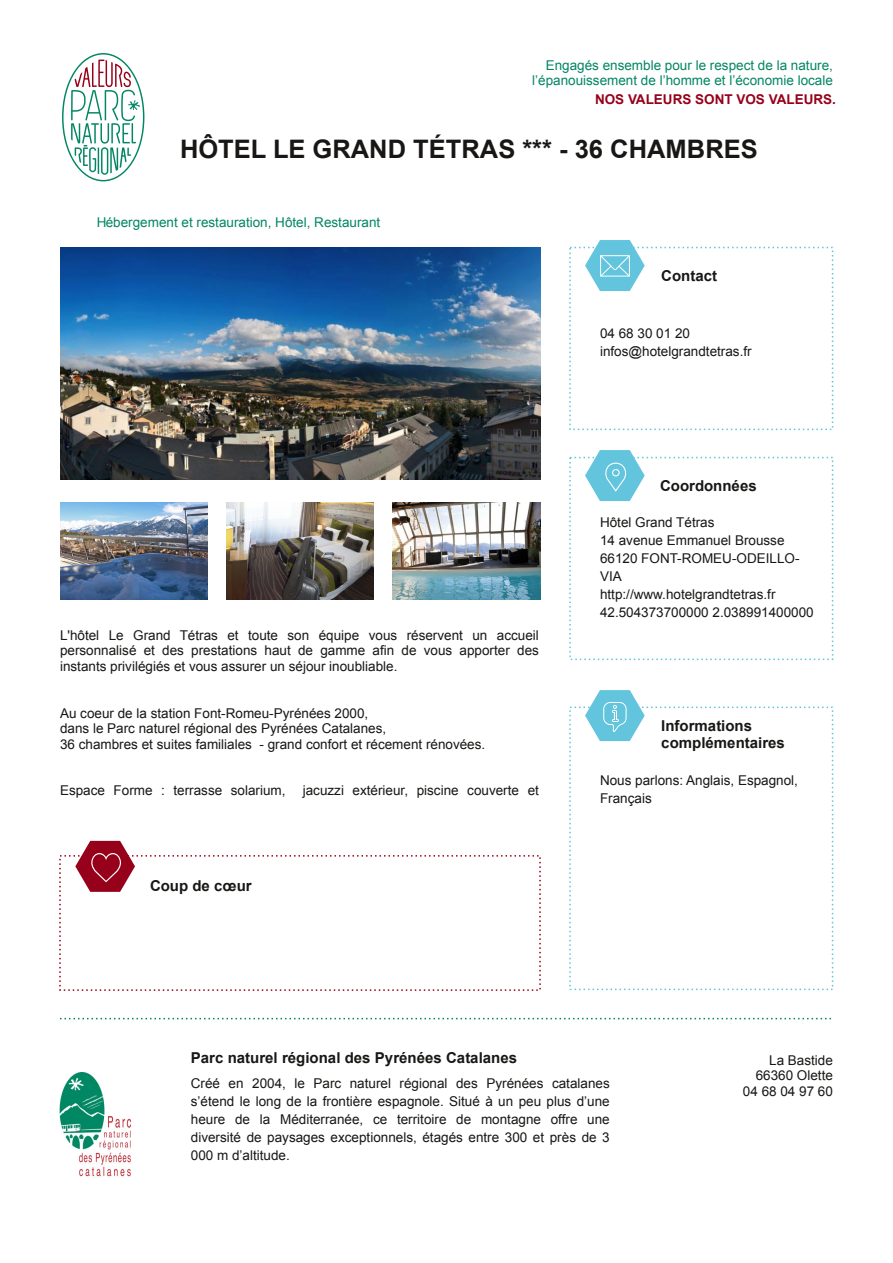
<style>
.page{position:relative;width:893px;height:1263px;background:#fff}
.page>*{position:absolute;margin:0;border:0;box-sizing:border-box;transform-origin:0 0}
.t1{font:700 25.5px "Arial";color:#181715}
.t2{font:700 15px/17.2px "Arial";color:#181715}
.t3{font:13.5px/18px "Arial";color:#181715}
.t4{font:13.5px/15.5px "Arial";color:#028663;text-align:right}
.t5{font:700 13.5px "Arial";color:#97001b}
</style>
<div class="page">
<img style="left:60px;top:1072px;width:71px;height:105px">
<svg style="left:60px;top:1018px;width:772px;height:1px"></svg>
<svg style="left:585px;top:690px;width:60px;height:51px"></svg>
<svg style="left:585px;top:450px;width:60px;height:51px"></svg>
<svg style="left:585px;top:240px;width:60px;height:51px"></svg>
<svg style="left:75px;top:841px;width:60px;height:51px"></svg>
<img style="left:393px;top:502px;width:147px;height:98px">
<img style="left:226px;top:502px;width:148px;height:98px">
<img style="left:60px;top:502px;width:147px;height:98px">
<img style="left:60px;top:248px;width:480px;height:232px">
<svg style="left:62px;top:53px;width:83px;height:129px"></svg>
<p class="t4" style="left:532px;top:57px;width:302px">Engagés ensemble pour le respect de la nature, l’épanouissement de l’homme et l’économie locale</p>
<p class="t5" style="left:595px;top:92px;width:242px">NOS VALEURS SONT VOS VALEURS.</p>
<h1 class="t1" style="left:180px;top:135px;width:579px">HÔTEL LE GRAND TÉTRAS *** - 36 CHAMBRES</h1>
<p class="t4" style="left:96px;top:215px;width:286px">Hébergement et restauration, Hôtel, Restaurant</p>
<p class="t3" style="left:60px;top:627px;width:480px;line-height:15.5px;text-align:justify">L'hôtel Le Grand Tétras et toute son équipe vous réservent un accueil personnalisé et des prestations haut de gamme afin de vous apporter des instants privilégiés et vous assurer un séjour inoubliable.</p>
<p class="t3" style="left:60px;top:705px;width:427px;line-height:15.5px">Au coeur de la station Font-Romeu-Pyrénées 2000,<br>dans le Parc naturel régional des Pyrénées Catalanes,<br>36 chambres et suites familiales - grand confort et récement rénovées.</p>
<p class="t3" style="left:60px;top:781px;width:227px">Espace Forme : terrasse solarium,</p>
<p class="t3" style="left:303px;top:781px;width:238px">jacuzzi extérieur, piscine couverte et</p>
<p class="t2" style="left:150px;top:877px;width:103px">Coup de cœur</p>
<p class="t2" style="left:661px;top:267px;width:57px">Contact</p>
<p class="t3" style="left:600px;top:324px;width:153px">04 68 30 01 20 infos@hotelgrandtetras.fr</p>
<p class="t2" style="left:660px;top:477px;width:98px">Coordonnées</p>
<p class="t3" style="left:600px;top:514px;width:215px">Hôtel Grand Tétras<br>14 avenue Emmanuel Brousse<br>66120 FONT-ROMEU-ODEILLO-<br>VIA<br>http://www.hotelgrandtetras.fr<br>42.504373700000 2.038991400000</p>
<p class="t2" style="left:661px;top:717px;width:125px">Informations complémentaires</p>
<p class="t3" style="left:600px;top:771px;width:199px">Nous parlons: Anglais, Espagnol,<br>Français</p>
<p class="t2" style="left:191px;top:1049px;width:328px">Parc naturel régional des Pyrénées Catalanes</p>
<p class="t3" style="left:191px;top:1074px;width:420px;text-align:justify">Créé en 2004, le Parc naturel régional des Pyrénées catalanes s’étend le long de la frontière espagnole. Situé à un peu plus d’une heure de la Méditerranée, ce territoire de montagne offre une diversité de paysages exceptionnels, étagés entre 300 et près de 3<br>000 m d’altitude.</p>
<p class="t3" style="left:743px;top:1052px;width:92px;line-height:15.5px;text-align:right">La Bastide<br>66360 Olette<br>04 68 04 97 60</p>
</div>
